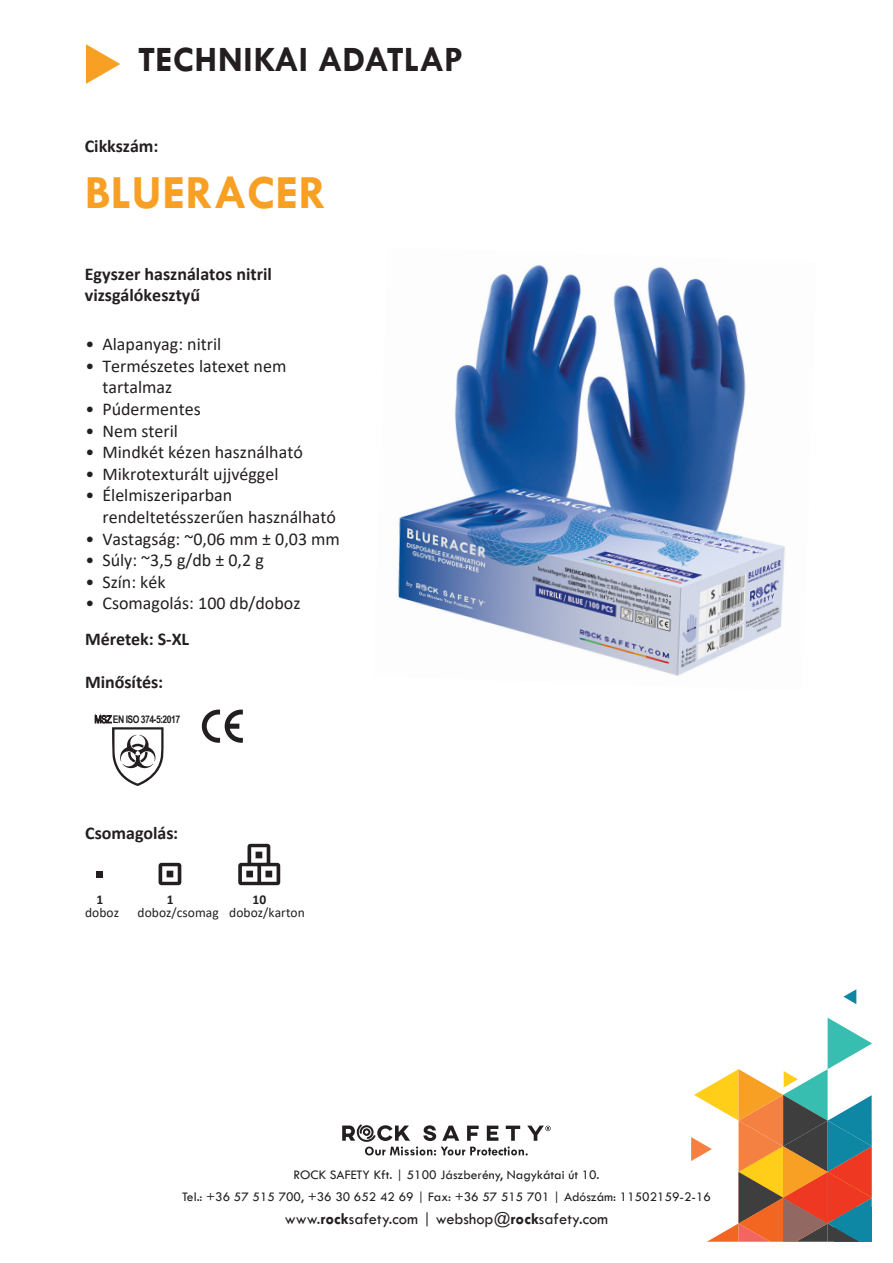
<style>
.page{position:relative;width:893px;height:1263px;background:#fff}
.page>*{position:absolute;margin:0;border:0;box-sizing:border-box;transform-origin:0 0}
.t1{font:700 48px "Tw Cen";letter-spacing:.005em;color:#f8a024}
.t2{font:700 36px "Tw Cen";color:#231f20}
.t3{font:18px/21.6px "Calibri";color:#231f20}
.t4{font:700 18px/21.6px "Calibri";color:#231f20}
.t5{font:16.5px "Tw Cen";color:#231f20}
.t6{font:13.5px/22.5px "Tw Cen";color:#231f20;text-align:center}
.t7{font:13.5px "Calibri";letter-spacing:.005em;color:#231f20}
.t8{font:700 13.5px "Calibri";color:#231f20}
.t9{font:700 10.5px "Arial Narrow";letter-spacing:-.05em;color:#231f20}
.s1{font-weight:400}
.s2{font-weight:700}
</style>
<div class="page">
<svg style="left:843px;top:989px;width:13px;height:15px"></svg>
<svg style="left:691px;top:1018px;width:181px;height:224px"></svg>
<svg style="left:342px;top:1124px;width:209px;height:31px"></svg>
<svg style="left:86px;top:44px;width:34px;height:40px"></svg>
<img style="left:398px;top:265px;width:387px;height:411px">
<svg style="left:202px;top:710px;width:41px;height:33px"></svg>
<div style="left:96px;top:871px;width:7px;height:6px;background:#231f20"></div>
<svg style="left:159px;top:863px;width:22px;height:22px"></svg>
<svg style="left:238px;top:844px;width:42px;height:41px"></svg>
<svg style="left:112px;top:727px;width:52px;height:59px"></svg>
<h2 class="t2" style="left:138px;top:38px;width:327px">TECHNIKAI ADATLAP</h2>
<p class="t4" style="left:85px;top:135px;width:75px">Cikkszám:</p>
<h1 class="t1" style="left:85px;top:164px;width:243px">BLUERACER</h1>
<p class="t4" style="left:85px;top:263px;width:189px">Egyszer használatos nitril vizsgálókesztyű</p>
<p class="t3" style="left:85px;top:333px;width:137px">• Alapanyag: nitril</p>
<p class="t3" style="left:102px;top:355px;width:185px;text-indent:-17px">• Természetes latexet nem tartalmaz</p>
<p class="t3" style="left:85px;top:398px;width:117px">• Púdermentes</p>
<p class="t3" style="left:85px;top:419px;width:94px">• Nem steril</p>
<p class="t3" style="left:85px;top:441px;width:219px">• Mindkét kézen használható</p>
<p class="t3" style="left:85px;top:463px;width:195px">• Mikrotexturált ujjvéggel</p>
<p class="t3" style="left:102px;top:484px;width:235px;text-indent:-17px">• Élelmiszeriparban rendeltetésszerűen használható</p>
<p class="t3" style="left:85px;top:527px;width:256px">• Vastagság: ~0,06 mm ± 0,03 mm</p>
<p class="t3" style="left:85px;top:549px;width:180px">• Súly: ~3,5 g/db ± 0,2 g</p>
<p class="t3" style="left:85px;top:571px;width:82px">• Szín: kék</p>
<p class="t3" style="left:85px;top:592px;width:217px">• Csomagolás: 100 db/doboz</p>
<p class="t4" style="left:85px;top:628px;width:106px">Méretek: S-XL</p>
<p class="t4" style="left:85px;top:671px;width:79px">Minősítés:</p>
<p class="t9" style="left:94px;top:711px;width:87px"><span class="s1">MSZ</span> EN ISO 374-5:2017</p>
<p class="t4" style="left:85px;top:822px;width:95px">Csomagolás:</p>
<p class="t8" style="left:97px;top:889px;width:8px">1</p>
<p class="t8" style="left:167px;top:889px;width:8px">1</p>
<p class="t8" style="left:253px;top:889px;width:15px">10</p>
<p class="t7" style="left:85px;top:903px;width:35px">doboz</p>
<p class="t7" style="left:138px;top:903px;width:169px">doboz/csomag doboz/karton</p>
<p class="t6" style="left:182px;top:1163px;width:530px">ROCK SAFETY Kft. | 5100 Jászberény, Nagykátai út 10.<br>Tel.: +36 57 515 700, +36 30 652 42 69 | Fax: +36 57 515 701 | Adószám: 11502159-2-16</p>
<p class="t5" style="left:285px;top:1208px;width:325px">www.<span class="s2">rock</span>safety.com | webshop@<span class="s2">rock</span>safety.com</p>
</div>
